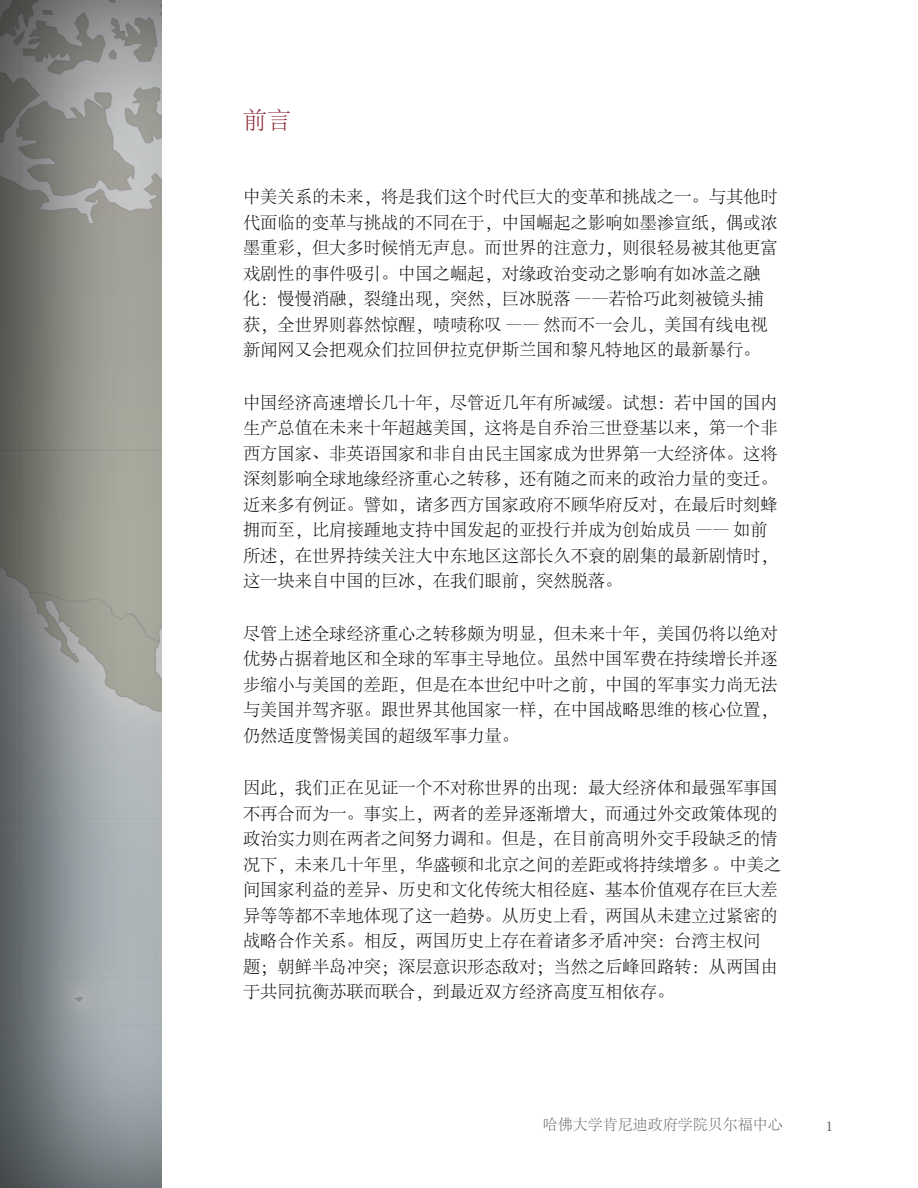
<style>
.page{position:relative;width:918px;height:1188px;background:#fff}
.page>*{position:absolute;margin:0;border:0;box-sizing:border-box;transform-origin:0 0}
.t1{font:300 24px "Adobe Song Std";color:#8b2331}
.t2{font:300 17.25px/25.5px "Adobe Song Std";color:#000}
.t3{font:300 15px "Adobe Song Std";color:#636466}
.t4{font:15px "Minion Pro";color:#636466}
</style>
<div class="page">
<div style="left:0;top:0;width:175px;height:1188px;background:#000;opacity:.75"></div>
<h1 class="t1" style="left:243px;top:107px;width:49px">前言</h1>
<p class="t2" style="left:243px;top:185px;width:536px">中美关系的未来，将是我们这个时代巨大的变革和挑战之一。与其他时代面临的变革与挑战的不同在于，中国崛起之影响如墨渗宣纸，偶或浓墨重彩，但大多时候悄无声息。而世界的注意力，则很轻易被其他更富戏剧性的事件吸引。中国之崛起，对缘政治变动之影响有如冰盖之融化：慢慢消融，裂缝出现，突然，巨冰脱落 ——若恰巧此刻被镜头捕获，全世界则暮然惊醒，啧啧称叹 —— 然而不一会儿，美国有线电视新闻网又会把观众们拉回伊拉克伊斯兰国和黎凡特地区的最新暴行。</p>
<p class="t2" style="left:243px;top:391px;width:536px">中国经济高速增长几十年，尽管近几年有所减缓。试想：若中国的国内生产总值在未来十年超越美国，这将是自乔治三世登基以来，第一个非西方国家、非英语国家和非自由民主国家成为世界第一大经济体。这将深刻影响全球地缘经济重心之转移，还有随之而来的政治力量的变迁。近来多有例证。譬如，诸多西方国家政府不顾华府反对，在最后时刻蜂拥而至，比肩接踵地支持中国发起的亚投行并成为创始成员 —— 如前所述，在世界持续关注大中东地区这部长久不衰的剧集的最新剧情时，这一块来自中国的巨冰，在我们眼前，突然脱落。</p>
<p class="t2" style="left:243px;top:622px;width:536px;text-align:justify">尽管上述全球经济重心之转移颇为明显，但未来十年，美国仍将以绝对优势占据着地区和全球的军事主导地位。虽然中国军费在持续增长并逐步缩小与美国的差距，但是在本世纪中叶之前，中国的军事实力尚无法与美国并驾齐驱。跟世界其他国家一样，在中国战略思维的核心位置，仍然适度警惕美国的超级军事力量。</p>
<p class="t2" style="left:243px;top:776px;width:540px">因此，我们正在见证一个不对称世界的出现：最大经济体和最强军事国不再合而为一。事实上，两者的差异逐渐增大，而通过外交政策体现的政治实力则在两者之间努力调和。但是，在目前高明外交手段缺乏的情况下，未来几十年里，华盛顿和北京之间的差距或将持续增多 。中美之间国家利益的差异、历史和文化传统大相径庭、基本价值观存在巨大差异等等都不幸地体现了这一趋势。从历史上看，两国从未建立过紧密的战略合作关系。相反，两国历史上存在着诸多矛盾冲突：台湾主权问题；朝鲜半岛冲突；深层意识形态敌对；当然之后峰回路转：从两国由于共同抗衡苏联而联合，到最近双方经济高度互相依存。</p>
<p class="t3" style="left:543px;top:1116px;width:241px">哈佛大学肯尼迪政府学院贝尔福中心</p>
<p class="t4" style="left:826px;top:1116px;width:9px">1</p>
</div>
